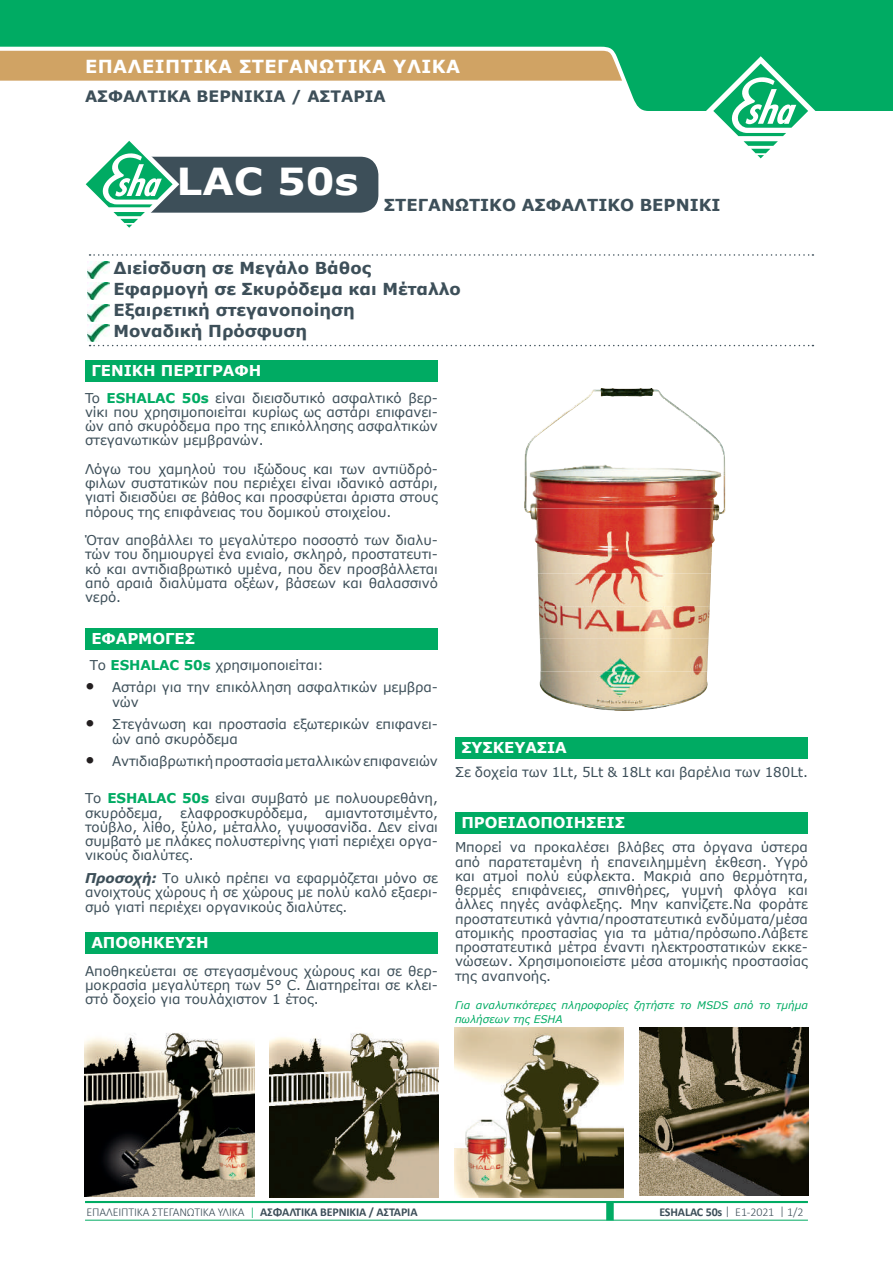
<style>
.page{position:relative;width:893px;height:1263px;background:#fff}
.page>*{position:absolute;margin:0;border:0;box-sizing:border-box;transform-origin:0 0}
.t1{font:700 37.2px "Verdana";color:#fff;scale:1.09 1}
.t2{font:700 18px "Verdana";letter-spacing:.025em;color:#fff}
.t3{font:700 16.5px/21px "Verdana";color:#3d4f59}
.t4{font:700 15.75px "Verdana";color:#3d4f59}
.t5{font:700 15px "Verdana";letter-spacing:-.005em;color:#fff}
.t6{font:13.5px/14.2px "Verdana";letter-spacing:-.01em;color:#3d4f59;text-align:justify}
.t7{font:300 12px "Calibri";letter-spacing:-.01em;color:#3d4f59}
.t8{font:italic 10.5px/14.2px "Verdana";letter-spacing:-.005em;color:#00ab63}
.s1{font-weight:700;color:#00ab63}
.s2{font-size:18px;color:#231f20}
.s3{font-weight:700;font-style:italic}
.s4{color:#00ab63}
.s5{font-weight:700}
</style>
<div class="page">
<svg style="left:0;top:0;width:893px;height:111px;fill:#00ab63"></svg>
<svg style="left:706px;top:56px;width:109px;height:103px"></svg>
<hr style="left:85px;top:1220px;width:723px;height:1px;background:#00ab63">
<hr style="left:85px;top:1201px;width:723px;height:2px;background:#00ab63">
<div style="left:606px;top:1202px;width:8px;height:18px;background:#00ab63"></div>
<div style="left:0;top:51px;width:622px;height:30px;background:#d0a364"></div>
<div style="left:85px;top:360px;width:353px;height:21px;background:#00ab63"></div>
<div style="left:85px;top:629px;width:353px;height:21px;background:#00ab63"></div>
<svg style="left:90px;top:345px;width:723px;height:1px"></svg>
<svg style="left:90px;top:254px;width:723px;height:2px"></svg>
<img style="left:87px;top:261px;width:22px;height:17px">
<img style="left:87px;top:282px;width:22px;height:17px">
<img style="left:87px;top:305px;width:22px;height:16px">
<img style="left:87px;top:325px;width:22px;height:16px">
<div style="left:85px;top:932px;width:353px;height:22px;background:#00ab63"></div>
<div style="left:455px;top:738px;width:353px;height:21px;background:#00ab63"></div>
<img style="left:568px;top:388px;width:114px;height:23px">
<img style="left:529px;top:411px;width:192px;height:32px">
<img style="left:524px;top:443px;width:201px;height:98px">
<img style="left:535px;top:541px;width:179px;height:33px">
<img style="left:538px;top:574px;width:173px;height:65px">
<img style="left:539px;top:639px;width:169px;height:65px">
<img style="left:573px;top:704px;width:104px;height:7px">
<div style="left:102px;top:157px;width:276px;height:56px;background:#3d4f59;border-radius:18px"></div>
<svg style="left:85px;top:140px;width:94px;height:88px"></svg>
<img style="left:270px;top:1033px;width:169px;height:164px">
<img style="left:454px;top:1027px;width:170px;height:170px">
<img style="left:639px;top:1027px;width:169px;height:168px">
<img style="left:85px;top:1033px;width:169px;height:164px">
<div style="left:455px;top:812px;width:353px;height:21px;background:#00ab63"></div>
<h2 class="t2" style="left:85px;top:53px;width:376px">EΠΑΛΕΙΠΤΙΚΑ ΣΤΕΓΑΝΩΤΙΚΑ ΥΛΙΚΑ</h2>
<p class="t4" style="left:85px;top:85px;width:302px">ΑΣΦΑΛΤΙΚΑ ΒΕΡΝΙΚΙΑ / ΑΣΤΑΡΙΑ</p>
<h1 class="t1" style="left:177px;top:155px;width:168px">LAC 50s</h1>
<p class="t3" style="left:384px;top:194px;width:338px">ΣΤΕΓΑΝΩΤΙΚΟ ΑΣΦΑΛΤΙΚΟ ΒΕΡΝΙΚΙ</p>
<p class="t3" style="left:114px;top:258px;width:349px">Διείσδυση σε Μεγάλο Βάθος<br>Εφαρμογή σε Σκυρόδεμα και Μέταλλο<br>Εξαιρετική στεγανοποίηση<br>Μοναδική Πρόσφυση</p>
<p class="t5" style="left:91px;top:360px;width:171px">ΓΕΝΙΚΗ ΠΕΡΙΓΡΑΦΗ</p>
<p class="t6" style="left:85px;top:390px;width:354px">To <span class="s1">ESHALAC 50s</span> είναι διεισδυτικό ασφαλτικό βερ&shy;νίκι που χρησιμοποιείται κυρίως ως αστάρι επιφανει&shy;ών από σκυρόδεμα προ της επικόλλησης ασφαλτικών στεγανωτικών μεμβρανών.</p>
<p class="t6" style="left:85px;top:462px;width:354px">Λόγω του χαμηλού του ιξώδους και των αντιϋδρό&shy;φιλων συστατικών που περιέχει είναι ιδανικό αστάρι, γιατί διεισδύει σε βάθος και προσφύεται άριστα στους πόρους της επιφάνειας του δομικού στοιχείου.</p>
<p class="t6" style="left:85px;top:533px;width:354px">Όταν αποβάλλει το μεγαλύτερο ποσοστό των διαλυ&shy;τών του δημιουργεί ένα ενιαίο, σκληρό, προστατευτι&shy;κό και αντιδιαβρωτικό υμένα, που δεν προσβάλλεται από αραιά διαλύματα οξέων, βάσεων και θαλασσινό νερό.</p>
<p class="t5" style="left:91px;top:628px;width:105px">ΕΦΑΡΜΟΓΕΣ</p>
<p class="t6" style="left:90px;top:657px;width:236px">Το <span class="s1">ESHALAC 50s</span> χρησιμοποιείται:</p>
<p class="t6" style="left:112px;top:680px;width:327px;text-indent:-27px"><span class="s2">•</span> Αστάρι για την επικόλληση ασφαλτικών μεμβρα&shy;νών</p>
<p class="t6" style="left:112px;top:717px;width:327px;text-indent:-27px"><span class="s2">•</span> Στεγάνωση και προστασία εξωτερικών επιφανει&shy;ών από σκυρόδεμα</p>
<p class="t6" style="left:85px;top:754px;width:354px"><span class="s2">•</span> Αντιδιαβρωτική προστασία μεταλλικών επιφανειών</p>
<p class="t6" style="left:85px;top:791px;width:354px">Το <span class="s1">ESHALAC 50s</span> είναι συμβατό με πολυουρεθάνη, σκυρόδεμα,</p>
<p class="t6" style="left:85px;top:805px;width:354px;text-indent:240px">αμιαντοτσιμέντο, τούβλο, λίθο, ξύλο, μέταλλο, γυψοσανίδα. Δεν είναι συμβατό με πλάκες πολυστερίνης γιατί περιέχει οργα&shy;νικούς διαλύτες.</p>
<p class="t6" style="left:85px;top:871px;width:354px"><span class="s3">Προσοχή:</span> Το υλικό πρέπει να εφαρμόζεται μόνο σε ανοιχτούς χώρους ή σε χώρους με πολύ καλό εξαερι&shy;σμό γιατί περιέχει οργανικούς διαλύτες.</p>
<p class="t6" style="left:180px;top:805px;width:129px">ελαφροσκυρόδεμα,</p>
<p class="t5" style="left:91px;top:932px;width:119px">ΑΠΟΘΗΚΕΥΣΗ</p>
<p class="t6" style="left:85px;top:963px;width:354px">Αποθηκεύεται σε στεγασμένους χώρους και σε θερ&shy;μοκρασία μεγαλύτερη των 5° C. Διατηρείται σε κλει&shy;στό δοχείο για τουλάχιστον 1 έτος.</p>
<p class="t5" style="left:461px;top:737px;width:107px">ΣΥΣΚΕΥΑΣΙΑ</p>
<p class="t6" style="left:455px;top:765px;width:354px">Σε δοχεία των 1Lt, 5Lt &amp; 18Lt και βαρέλια των 180Lt.</p>
<p class="t5" style="left:461px;top:812px;width:165px">ΠΡΟΕΙΔΟΠΟΙΗΣΕΙΣ</p>
<p class="t6" style="left:455px;top:840px;width:354px">Μπορεί να προκαλέσει βλάβες στα όργανα ύστερα από παρατεταµένη ή επανειληµµένη έκθεση. Υγρό και ατµοί πολύ εύφλεκτα. Μακριά απο θερµότητα, θερµές επιφάνειες, σπινθήρες, γυµνή φλόγα και άλλες πηγές ανάφλεξης. Μην καπνίζετε.Να φοράτε προστατευτικά γάντια/προστατευτικά ενδύµατα/µέσα ατοµικής προστασίας για τα µάτια/πρόσωπο.Λάβετε προστατευτικά µέτρα έναντι ηλεκτροστατικών εκκε&shy;νώσεων. Χρησιµοποιείστε µέσα ατοµικής προστασίας της αναπνοής.</p>
<p class="t8" style="left:455px;top:998px;width:354px">Για αναλυτικότερες πληροφορίες ζητήστε το MSDS από το τμήμα πωλήσεων της ESHA</p>
<p class="t7" style="left:87px;top:1205px;width:333px">ΕΠΑΛΕΙΠΤΙΚΑ ΣΤΕΓΑΝΩΤΙΚΑ ΥΛΙΚΑ <span class="s4">|</span> <span class="s5">ΑΣΦΑΛΤΙΚΑ ΒΕΡΝΙΚΙΑ / ΑΣΤΑΡΙΑ</span></p>
<p class="t7" style="left:659px;top:1205px;width:146px"><span class="s5">ESHALAC 50s</span> | E1-2021 | 1/2</p>
</div>
